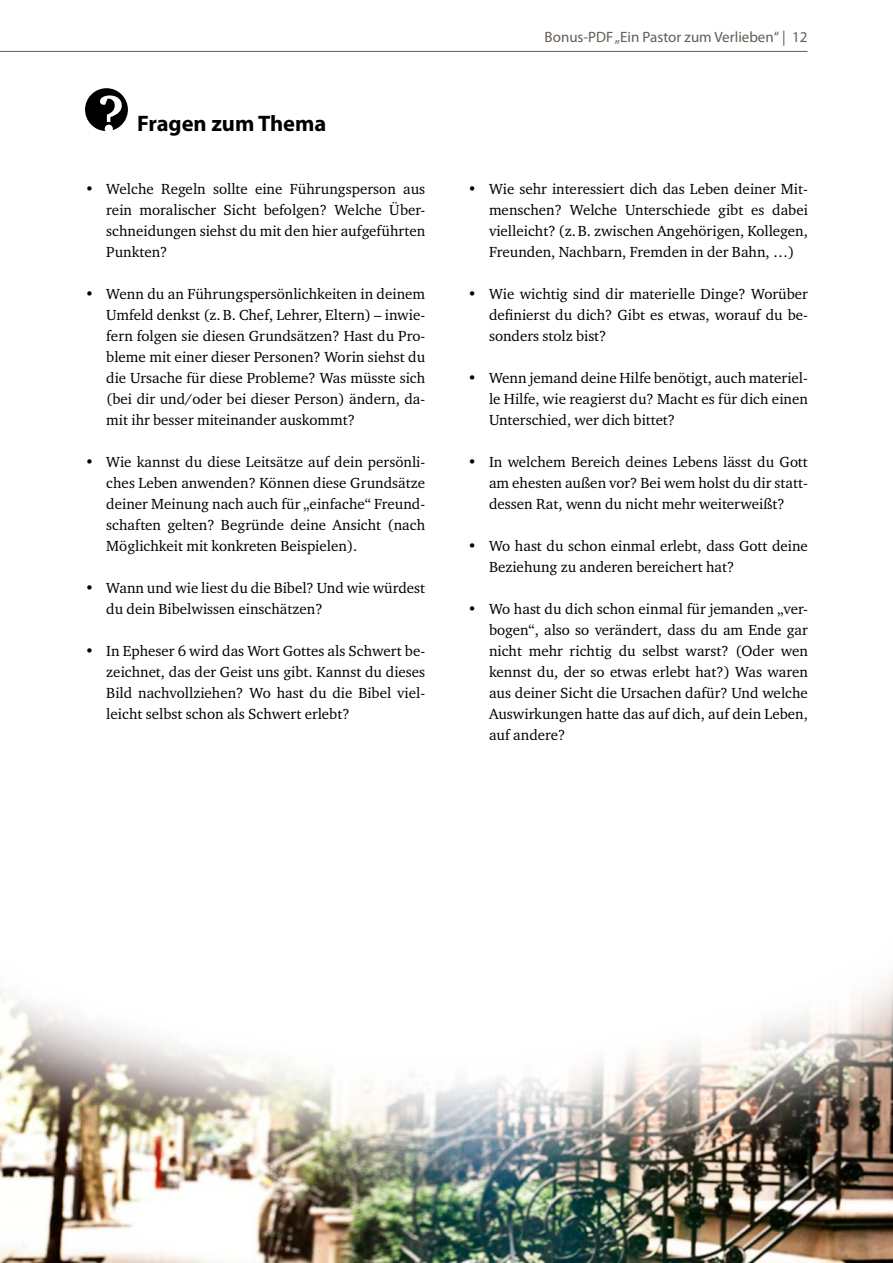
<style>
.page{position:relative;width:893px;height:1263px;background:#fff}
.page>*{position:absolute;margin:0;border:0;box-sizing:border-box;transform-origin:0 0}
.t1{font:700 22.5px "Myriad Pro";color:#000}
.t2{font:15px/21px "Charter ITC";color:#000;text-align:justify}
.t3{font:15px "Myriad Pro";color:#645c55}
</style>
<div class="page">
<hr style="left:0;top:51px;width:807px;height:1px;background:#645c55">
<img style="left:0;top:1207px;width:893px;height:56px">
<img style="left:0;top:1026px;width:893px;height:181px">
<svg style="left:0;top:976px;width:893px;height:50px"></svg>
<svg style="left:85px;top:88px;width:43px;height:43px"></svg>
<h1 class="t1" style="left:137px;top:109px;width:191px">Fragen zum Thema</h1>
<p class="t2" style="left:106px;top:178px;width:320px;text-indent:-21px">• Welche Regeln sollte eine Führungsperson aus rein moralischer Sicht befolgen? Welche Über&shy;schneidungen siehst du mit den hier aufgeführten Punkten?</p>
<p class="t2" style="left:106px;top:283px;width:320px;text-indent:-21px">• Wenn du an Führungspersönlichkeiten in deinem Umfeld denkst (z.B. Chef, Lehrer, Eltern) – inwie&shy;fern folgen sie diesen Grundsätzen? Hast du Pro&shy;bleme mit einer dieser Personen? Worin siehst du die Ursache für diese Probleme? Was müsste sich (bei dir und/oder bei dieser Person) ändern, da&shy;mit ihr besser miteinander auskommt?</p>
<p class="t2" style="left:106px;top:451px;width:320px;text-indent:-21px">• Wie kannst du diese Leitsätze auf dein persönli&shy;ches Leben anwenden? Können diese Grundsätze deiner Meinung nach auch für „einfache“ Freund&shy;schaften gelten? Begründe deine Ansicht (nach Möglichkeit mit konkreten Beispielen).</p>
<p class="t2" style="left:106px;top:577px;width:320px;text-indent:-21px">• Wann und wie liest du die Bibel? Und wie würdest du dein Bibelwissen einschätzen?</p>
<p class="t2" style="left:106px;top:640px;width:320px;text-indent:-21px">• In Epheser 6 wird das Wort Gottes als Schwert be&shy;zeichnet, das der Geist uns gibt. Kannst du dieses Bild nachvollziehen? Wo hast du die Bibel viel&shy;leicht selbst schon als Schwert erlebt?</p>
<p class="t3" style="left:545px;top:27px;width:264px">Bonus-PDF „Ein Pastor zum Verlieben“ | 12</p>
<p class="t2" style="left:489px;top:178px;width:320px;text-indent:-21px">• Wie sehr interessiert dich das Leben deiner Mit&shy;menschen? Welche Unterschiede gibt es dabei vielleicht? (z.B. zwischen Angehörigen, Kollegen, Freunden, Nachbarn, Fremden in der Bahn, …)</p>
<p class="t2" style="left:489px;top:283px;width:320px;text-indent:-21px">• Wie wichtig sind dir materielle Dinge? Worüber definierst du dich? Gibt es etwas, worauf du be&shy;sonders stolz bist?</p>
<p class="t2" style="left:489px;top:367px;width:320px;text-indent:-21px">• Wenn jemand deine Hilfe benötigt, auch materiel&shy;le Hilfe, wie reagierst du? Macht es für dich einen Unterschied, wer dich bittet?</p>
<p class="t2" style="left:489px;top:451px;width:320px;text-indent:-21px">• In welchem Bereich deines Lebens lässt du Gott am ehesten außen vor? Bei wem holst du dir statt&shy;dessen Rat, wenn du nicht mehr weiterweißt?</p>
<p class="t2" style="left:489px;top:535px;width:320px;text-indent:-21px">• Wo hast du schon einmal erlebt, dass Gott deine<br>Beziehung zu anderen bereichert hat?</p>
<p class="t2" style="left:489px;top:598px;width:320px;text-indent:-21px">• Wo hast du dich schon einmal für jemanden „ver&shy;bogen“, also so verändert, dass du am Ende gar nicht mehr richtig du selbst warst? (Oder wen kennst du, der so etwas erlebt hat?) Was waren aus deiner Sicht die Ursachen dafür? Und welche Auswirkungen hatte das auf dich, auf dein Leben, auf andere?</p>
</div>
